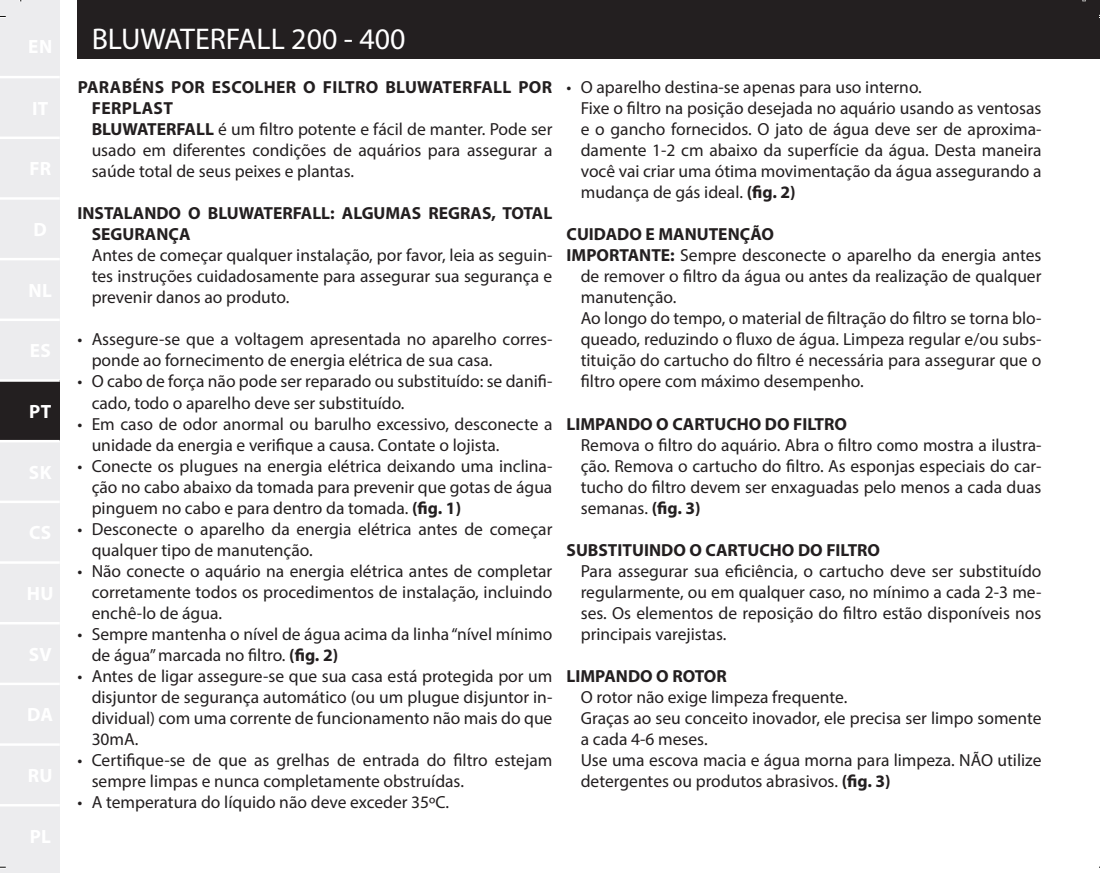
<style>
.page{position:relative;width:1100px;height:873px;background:#fff}
.page>*{position:absolute;margin:0;border:0;box-sizing:border-box;transform-origin:0 0}
.t1{font:30px "Myriad Pro";color:#fff}
.t2{font:700 19.25px "Myriad Pro";color:#fff}
.t3{font:17.5px/21px "Myriad Pro";color:#231f20}
.t4{font:700 17.5px/21px "Myriad Pro";color:#231f20}
.s1{font-weight:700}
</style>
<div class="page">
<div style="left:77px;top:0;width:1023px;height:59px;background:#231f20"></div>
<div style="left:0;top:0;width:60px;height:873px;background:#ececee"></div>
<div style="left:0;top:380px;width:60px;height:60px;background:#231f20"></div>
<hr style="left:0;top:804px;width:60px;height:2px;background:#fff">
<hr style="left:0;top:743px;width:60px;height:3px;background:#fff">
<hr style="left:0;top:682px;width:60px;height:3px;background:#fff">
<hr style="left:0;top:622px;width:60px;height:2px;background:#fff">
<hr style="left:0;top:561px;width:60px;height:3px;background:#fff">
<hr style="left:0;top:500px;width:60px;height:3px;background:#fff">
<hr style="left:0;top:440px;width:60px;height:2px;background:#fff">
<hr style="left:0;top:379px;width:60px;height:3px;background:#fff">
<hr style="left:0;top:318px;width:60px;height:3px;background:#fff">
<hr style="left:0;top:258px;width:60px;height:2px;background:#fff">
<hr style="left:0;top:197px;width:60px;height:3px;background:#fff">
<hr style="left:0;top:136px;width:60px;height:3px;background:#fff">
<hr style="left:0;top:76px;width:60px;height:2px;background:#fff">
<svg style="left:0;top:16px;width:6px;height:2px"></svg>
<svg style="left:0;top:866px;width:6px;height:2px"></svg>
<p class="t2" style="left:29px;top:399px;width:24px">PT</p>
<h1 class="t1" style="left:92px;top:20px;width:315px">BLUWATERFALL 200 - 400</h1>
<p class="t3" style="left:92px;top:77px;width:462px;text-indent:-14px"><span class="s1">PARABÉNS POR ESCOLHER O FILTRO BLUWATERFALL POR FERPLAST<br>BLUWATERFALL</span> é um filtro potente e fácil de manter. Pode ser usado em diferentes condições de aquários para assegurar a saúde total de seus peixes e plantas.</p>
<p class="t4" style="left:92px;top:202px;width:462px;text-indent:-14px">INSTALANDO O BLUWATERFALL: ALGUMAS REGRAS, TOTAL<br>SEGURANÇA</p>
<p class="t3" style="left:92px;top:245px;width:462px;text-align:justify">Antes de começar qualquer instalação, por favor, leia as seguin&shy;tes instruções cuidadosamente para assegurar sua segurança e prevenir danos ao produto.</p>
<p class="t3" style="left:92px;top:329px;width:462px;text-indent:-14px">• Assegure-se que a voltagem apresentada no aparelho corres&shy;ponde ao fornecimento de energia elétrica de sua casa.</p>
<p class="t3" style="left:92px;top:371px;width:462px;text-indent:-14px">• O cabo de força não pode ser reparado ou substituído: se danifi&shy;cado, todo o aparelho deve ser substituído.</p>
<p class="t3" style="left:92px;top:413px;width:462px;text-indent:-14px">• Em caso de odor anormal ou barulho excessivo, desconecte a unidade da energia e verifique a causa. Contate o lojista.</p>
<p class="t3" style="left:92px;top:455px;width:462px;text-align:justify;text-indent:-14px">• Conecte os plugues na energia elétrica deixando uma inclina&shy;ção no cabo abaixo da tomada para prevenir que gotas de água pinguem no cabo e para dentro da tomada. <span class="s1">(fig. 1)</span></p>
<p class="t3" style="left:92px;top:518px;width:462px;text-indent:-14px">• Desconecte o aparelho da energia elétrica antes de começar qualquer tipo de manutenção.</p>
<p class="t3" style="left:92px;top:560px;width:462px;text-align:justify;text-indent:-14px">• Não conecte o aquário na energia elétrica antes de completar corretamente todos os procedimentos de instalação, incluindo enchê-lo de água.</p>
<p class="t3" style="left:92px;top:623px;width:462px;text-indent:-14px">• Sempre mantenha o nível de água acima da linha “nível mínimo de água” marcada no filtro. <span class="s1">(fig. 2)</span></p>
<p class="t3" style="left:92px;top:665px;width:462px;text-align:justify;text-indent:-14px">• Antes de ligar assegure-se que sua casa está protegida por um disjuntor de segurança automático (ou um plugue disjuntor in&shy;dividual) com uma corrente de funcionamento não mais do que 30mA.</p>
<p class="t3" style="left:92px;top:749px;width:462px;text-indent:-14px">• Certifique-se de que as grelhas de entrada do filtro estejam sempre limpas e nunca completamente obstruídas.</p>
<p class="t3" style="left:77px;top:791px;width:373px">• A temperatura do líquido não deve exceder 35ºC.</p>
<p class="t3" style="left:581px;top:77px;width:462px;text-indent:-14px">• O aparelho destina-se apenas para uso interno.<br>Fixe o filtro na posição desejada no aquário usando as ventosas e o gancho fornecidos. O jato de água deve ser de aproxima&shy;damente 1-2 cm abaixo da superfície da água. Desta maneira você vai criar uma ótima movimentação da água assegurando a mudança de gás ideal. <span class="s1">(fig. 2)</span></p>
<p class="t4" style="left:566px;top:223px;width:209px">CUIDADO E MANUTENÇÃO</p>
<p class="t3" style="left:566px;top:245px;width:476px"><span class="s1">IMPORTANTE:</span> Sempre desconecte o aparelho da energia antes</p>
<p class="t3" style="left:581px;top:266px;width:462px">de remover o filtro da água ou antes da realização de qualquer</p>
<p class="t3" style="left:581px;top:287px;width:97px">manutenção.</p>
<p class="t3" style="left:581px;top:308px;width:462px">Ao longo do tempo, o material de filtração do filtro se torna blo-</p>
<p class="t3" style="left:581px;top:329px;width:462px">queado, reduzindo o fluxo de água. Limpeza regular e/ou subs-</p>
<p class="t3" style="left:581px;top:350px;width:462px">tituição do cartucho do filtro é necessária para assegurar que o</p>
<p class="t3" style="left:581px;top:371px;width:284px">filtro opere com máximo desempenho.</p>
<p class="t4" style="left:566px;top:412px;width:282px">LIMPANDO O CARTUCHO DO FILTRO</p>
<p class="t3" style="left:581px;top:434px;width:462px;text-align:justify">Remova o filtro do aquário. Abra o filtro como mostra a ilustra&shy;ção. Remova o cartucho do filtro. As esponjas especiais do car&shy;tucho do filtro devem ser enxaguadas pelo menos a cada duas semanas. <span class="s1">(fig. 3)</span></p>
<p class="t4" style="left:566px;top:538px;width:315px">SUBSTITUINDO O CARTUCHO DO FILTRO</p>
<p class="t3" style="left:581px;top:560px;width:462px;text-align:justify">Para assegurar sua eficiência, o cartucho deve ser substituído regularmente, ou em qualquer caso, no mínimo a cada 2-3 me&shy;ses. Os elementos de reposição do filtro estão disponíveis nos principais varejistas.</p>
<p class="t4" style="left:566px;top:664px;width:162px">LIMPANDO O ROTOR</p>
<p class="t3" style="left:581px;top:686px;width:462px">O rotor não exige limpeza frequente.<br>Graças ao seu conceito inovador, ele precisa ser limpo somente a cada 4-6 meses.<br>Use uma escova macia e água morna para limpeza. NÃO utilize detergentes ou produtos abrasivos. <span class="s1">(fig. 3)</span></p>
</div>
